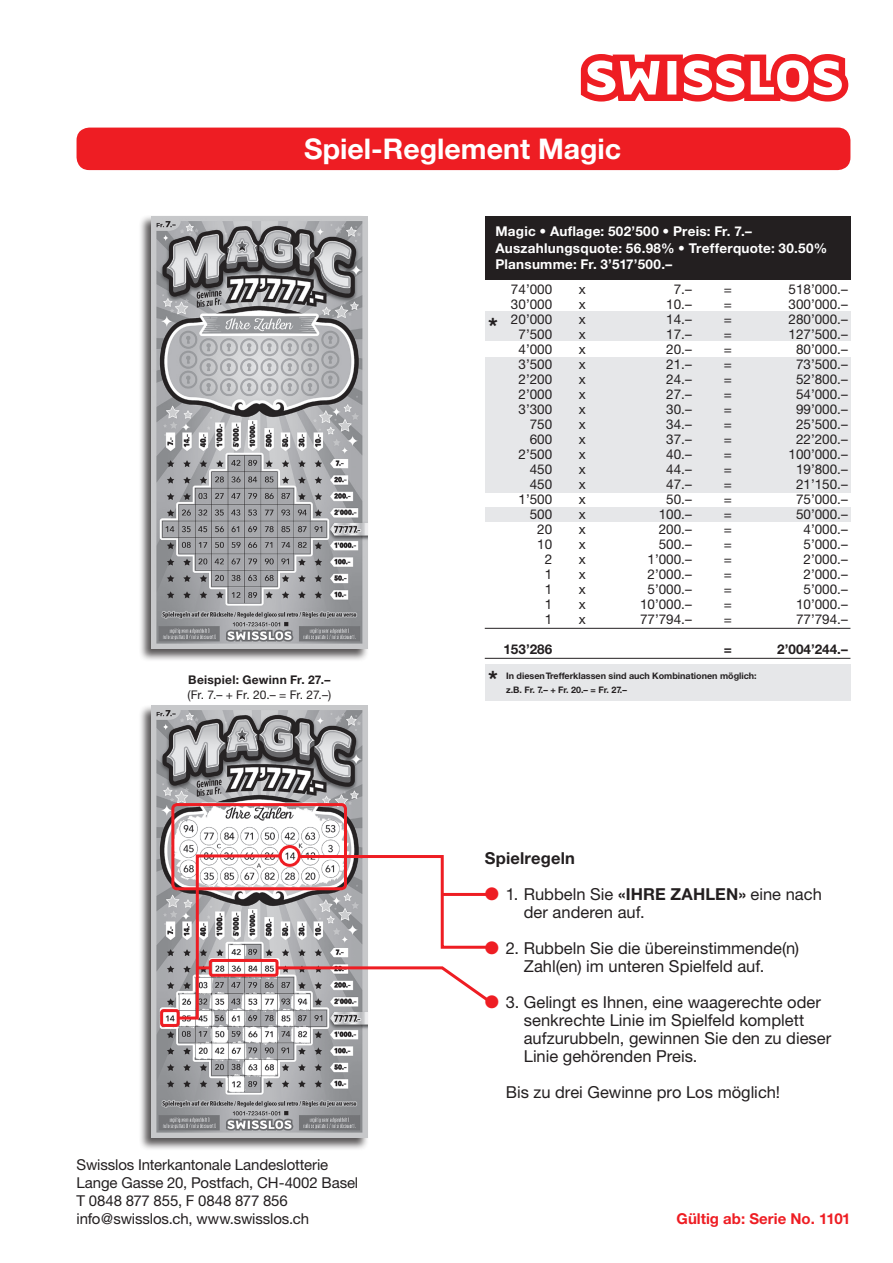
<style>
.page{position:relative;width:893px;height:1263px;background:#fff}
.page>*{position:absolute;margin:0;border:0;box-sizing:border-box;transform-origin:0 0}
.t1{font:700 28.5px "Helvetica Neue LT Std";color:#fff}
.t2{font:700 24px "Helvetica Neue CE";color:#231f20}
.t3{font:16.5px/18px "Helvetica Neue LT Std";color:#231f20}
.t4{font:700 16.5px "Helvetica Neue LT Std";letter-spacing:.01em;color:#231f20}
.t5{font:15px/18px "Helvetica Neue CE";letter-spacing:-.01em;color:#231f20}
.t6{font:700 15px "Helvetica Neue CE";color:#ee1d23}
.t7{font:13.5px "Helvetica Neue LT Std";color:#231f20}
.t8{font:700 13.5px/16.5px "Helvetica Neue LT Std";letter-spacing:.02em;color:#fff}
.t9{font:700 13.5px "Helvetica Neue LT Std";color:#231f20}
.t10{font:12px "Helvetica Neue LT";letter-spacing:-.01em;color:#231f20}
.t11{font:700 12px "Helvetica Neue LT";letter-spacing:.025em;color:#231f20}
.t12{font:700 9px "Helvetica Neue CE";color:#231f20}
.s1{color:#ee1d23}
.s2{font-weight:700}
</style>
<div class="page">
<div style="left:485px;top:508px;width:365px;height:14px;background:#e6e7e9"></div>
<div style="left:485px;top:357px;width:365px;height:135px;background:#e6e7e9"></div>
<div style="left:485px;top:311px;width:365px;height:30px;background:#e6e7e9"></div>
<div style="left:138px;top:215px;width:231px;height:447px;background:#231f20;opacity:.75"></div>
<img style="left:151px;top:216px;width:217px;height:432px">
<div style="left:77px;top:128px;width:773px;height:42px;background:#ee1d23;border-radius:13px"></div>
<hr style="left:485px;top:628px;width:365px;height:1px;background:#231f20">
<hr style="left:485px;top:658px;width:365px;height:1px;background:#231f20">
<div style="left:485px;top:216px;width:365px;height:63px;background:#231f20"></div>
<svg style="left:581px;top:54px;width:267px;height:48px"></svg>
<div style="left:485px;top:664px;width:365px;height:36px;background:#e6e7e9"></div>
<div style="left:138px;top:704px;width:231px;height:447px;background:#231f20;opacity:.75"></div>
<img style="left:151px;top:705px;width:217px;height:433px">
<div style="left:171px;top:803px;width:176px;height:87px;border:3px solid #ee1d23;border-radius:4px"></div>
<div style="left:160px;top:1009px;width:20px;height:18px;border:3px solid #ee1d23;border-radius:2px"></div>
<div style="left:279px;top:845px;width:22px;height:22px;border:3px solid #ee1d23;border-radius:50%"></div>
<svg style="left:175px;top:853px;width:318px;height:168px"></svg>
<h1 class="t1" style="left:304px;top:131px;width:319px">Spiel-Reglement Magic</h1>
<p class="t11" style="left:188px;top:672px;width:144px">Beispiel: Gewinn Fr. 27.–</p>
<p class="t10" style="left:187px;top:687px;width:145px">(Fr. 7.– + Fr. 20.– = Fr. 27.–)</p>
<p class="t5" style="left:77px;top:1156px;width:283px">Swisslos Interkantonale Landeslotterie Lange Gasse 20, Postfach, CH-4002 Basel T 0848 877 855, F 0848 877 856 info@swisslos.ch, www.swisslos.ch</p>
<p class="t8" style="left:495px;top:223px;width:333px">Magic • Auflage: 502’500 • Preis: Fr. 7.–<br>Auszahlungsquote: 56.98% • Trefferquote: 30.50%<br>Plansumme: Fr. 3’517’500.–</p>
<p class="t7" style="left:511px;top:281px;width:43px">74’000</p>
<p class="t7" style="left:579px;top:281px;width:8px">x</p>
<p class="t7" style="left:674px;top:281px;width:20px">7.–</p>
<p class="t7" style="left:724px;top:281px;width:10px">=</p>
<p class="t7" style="left:788px;top:281px;width:61px">518’000.–</p>
<p class="t7" style="left:511px;top:296px;width:43px">30’000</p>
<p class="t7" style="left:579px;top:296px;width:8px">x</p>
<p class="t7" style="left:666px;top:296px;width:27px">10.–</p>
<p class="t7" style="left:724px;top:296px;width:10px">=</p>
<p class="t7" style="left:788px;top:296px;width:61px">300’000.–</p>
<p class="t7" style="left:511px;top:311px;width:43px">20’000</p>
<p class="t7" style="left:579px;top:311px;width:8px">x</p>
<p class="t7" style="left:666px;top:311px;width:27px">14.–</p>
<p class="t7" style="left:724px;top:311px;width:10px">=</p>
<p class="t7" style="left:788px;top:311px;width:61px">280’000.–</p>
<p class="t7" style="left:518px;top:326px;width:35px">7’500</p>
<p class="t7" style="left:579px;top:326px;width:8px">x</p>
<p class="t7" style="left:666px;top:326px;width:27px">17.–</p>
<p class="t7" style="left:724px;top:326px;width:10px">=</p>
<p class="t7" style="left:788px;top:326px;width:61px">127’500.–</p>
<p class="t7" style="left:518px;top:341px;width:35px">4’000</p>
<p class="t7" style="left:579px;top:341px;width:8px">x</p>
<p class="t7" style="left:666px;top:341px;width:27px">20.–</p>
<p class="t7" style="left:724px;top:341px;width:10px">=</p>
<p class="t7" style="left:796px;top:341px;width:53px">80’000.–</p>
<p class="t7" style="left:518px;top:356px;width:35px">3’500</p>
<p class="t7" style="left:579px;top:356px;width:8px">x</p>
<p class="t7" style="left:666px;top:356px;width:27px">21.–</p>
<p class="t7" style="left:724px;top:356px;width:10px">=</p>
<p class="t7" style="left:796px;top:356px;width:53px">73’500.–</p>
<p class="t7" style="left:518px;top:371px;width:35px">2’200</p>
<p class="t7" style="left:579px;top:371px;width:8px">x</p>
<p class="t7" style="left:666px;top:371px;width:27px">24.–</p>
<p class="t7" style="left:724px;top:371px;width:10px">=</p>
<p class="t7" style="left:796px;top:371px;width:53px">52’800.–</p>
<p class="t7" style="left:518px;top:386px;width:35px">2’000</p>
<p class="t7" style="left:579px;top:386px;width:8px">x</p>
<p class="t7" style="left:666px;top:386px;width:27px">27.–</p>
<p class="t7" style="left:724px;top:386px;width:10px">=</p>
<p class="t7" style="left:796px;top:386px;width:53px">54’000.–</p>
<p class="t7" style="left:518px;top:401px;width:35px">3’300</p>
<p class="t7" style="left:579px;top:401px;width:8px">x</p>
<p class="t7" style="left:666px;top:401px;width:27px">30.–</p>
<p class="t7" style="left:724px;top:401px;width:10px">=</p>
<p class="t7" style="left:796px;top:401px;width:53px">99’000.–</p>
<p class="t7" style="left:530px;top:416px;width:24px">750</p>
<p class="t7" style="left:579px;top:416px;width:8px">x</p>
<p class="t7" style="left:666px;top:416px;width:27px">34.–</p>
<p class="t7" style="left:724px;top:416px;width:10px">=</p>
<p class="t7" style="left:796px;top:416px;width:53px">25’500.–</p>
<p class="t7" style="left:530px;top:431px;width:24px">600</p>
<p class="t7" style="left:579px;top:431px;width:8px">x</p>
<p class="t7" style="left:666px;top:431px;width:27px">37.–</p>
<p class="t7" style="left:724px;top:431px;width:10px">=</p>
<p class="t7" style="left:796px;top:431px;width:53px">22’200.–</p>
<p class="t7" style="left:518px;top:446px;width:35px">2’500</p>
<p class="t7" style="left:579px;top:446px;width:8px">x</p>
<p class="t7" style="left:666px;top:446px;width:27px">40.–</p>
<p class="t7" style="left:724px;top:446px;width:10px">=</p>
<p class="t7" style="left:788px;top:446px;width:61px">100’000.–</p>
<p class="t7" style="left:530px;top:461px;width:24px">450</p>
<p class="t7" style="left:579px;top:461px;width:8px">x</p>
<p class="t7" style="left:666px;top:461px;width:27px">44.–</p>
<p class="t7" style="left:724px;top:461px;width:10px">=</p>
<p class="t7" style="left:796px;top:461px;width:53px">19’800.–</p>
<p class="t7" style="left:530px;top:476px;width:24px">450</p>
<p class="t7" style="left:579px;top:476px;width:8px">x</p>
<p class="t7" style="left:666px;top:476px;width:27px">47.–</p>
<p class="t7" style="left:724px;top:476px;width:10px">=</p>
<p class="t7" style="left:796px;top:476px;width:53px">21’150.–</p>
<p class="t7" style="left:518px;top:491px;width:35px">1’500</p>
<p class="t7" style="left:579px;top:491px;width:8px">x</p>
<p class="t7" style="left:666px;top:491px;width:27px">50.–</p>
<p class="t7" style="left:724px;top:491px;width:10px">=</p>
<p class="t7" style="left:796px;top:491px;width:53px">75’000.–</p>
<p class="t7" style="left:530px;top:506px;width:24px">500</p>
<p class="t7" style="left:579px;top:506px;width:8px">x</p>
<p class="t7" style="left:659px;top:506px;width:35px">100.–</p>
<p class="t7" style="left:724px;top:506px;width:10px">=</p>
<p class="t7" style="left:796px;top:506px;width:53px">50’000.–</p>
<p class="t7" style="left:537px;top:521px;width:17px">20</p>
<p class="t7" style="left:579px;top:521px;width:8px">x</p>
<p class="t7" style="left:659px;top:521px;width:35px">200.–</p>
<p class="t7" style="left:724px;top:521px;width:10px">=</p>
<p class="t7" style="left:803px;top:521px;width:46px">4’000.–</p>
<p class="t7" style="left:537px;top:536px;width:17px">10</p>
<p class="t7" style="left:579px;top:536px;width:8px">x</p>
<p class="t7" style="left:659px;top:536px;width:35px">500.–</p>
<p class="t7" style="left:724px;top:536px;width:10px">=</p>
<p class="t7" style="left:803px;top:536px;width:46px">5’000.–</p>
<p class="t7" style="left:545px;top:551px;width:9px">2</p>
<p class="t7" style="left:579px;top:551px;width:8px">x</p>
<p class="t7" style="left:647px;top:551px;width:46px">1’000.–</p>
<p class="t7" style="left:724px;top:551px;width:10px">=</p>
<p class="t7" style="left:803px;top:551px;width:46px">2’000.–</p>
<p class="t7" style="left:545px;top:566px;width:9px">1</p>
<p class="t7" style="left:579px;top:566px;width:8px">x</p>
<p class="t7" style="left:647px;top:566px;width:46px">2’000.–</p>
<p class="t7" style="left:724px;top:566px;width:10px">=</p>
<p class="t7" style="left:803px;top:566px;width:46px">2’000.–</p>
<p class="t7" style="left:545px;top:581px;width:9px">1</p>
<p class="t7" style="left:579px;top:581px;width:8px">x</p>
<p class="t7" style="left:647px;top:581px;width:46px">5’000.–</p>
<p class="t7" style="left:724px;top:581px;width:10px">=</p>
<p class="t7" style="left:803px;top:581px;width:46px">5’000.–</p>
<p class="t7" style="left:545px;top:596px;width:9px">1</p>
<p class="t7" style="left:579px;top:596px;width:8px">x</p>
<p class="t7" style="left:640px;top:596px;width:53px">10’000.–</p>
<p class="t7" style="left:724px;top:596px;width:10px">=</p>
<p class="t7" style="left:796px;top:596px;width:53px">10’000.–</p>
<p class="t7" style="left:545px;top:611px;width:9px">1</p>
<p class="t7" style="left:579px;top:611px;width:8px">x</p>
<p class="t7" style="left:640px;top:611px;width:53px">77’794.–</p>
<p class="t7" style="left:724px;top:611px;width:10px">=</p>
<p class="t7" style="left:796px;top:611px;width:53px">77’794.–</p>
<p class="t9" style="left:503px;top:641px;width:50px">153’286</p>
<p class="t9" style="left:724px;top:641px;width:10px">=</p>
<p class="t9" style="left:777px;top:641px;width:72px">2’004’244.–</p>
<h2 class="t2" style="left:488px;top:311px;width:11px">*</h2>
<h2 class="t2" style="left:488px;top:665px;width:11px">*</h2>
<p class="t12" style="left:506px;top:670px;width:252px">In diesen Trefferklassen sind auch Kombinationen möglich:</p>
<p class="t12" style="left:506px;top:684px;width:122px">z.B. Fr. 7.– + Fr. 20.– = Fr. 27.–</p>
<p class="t4" style="left:485px;top:848px;width:92px">Spielregeln</p>
<p class="t3" style="left:524px;top:885px;width:300px;text-indent:-39px"><span class="s1">●</span> 1. Rubbeln Sie <span class="s2">«IHRE ZAHLEN»</span> eine nach der anderen auf.</p>
<p class="t3" style="left:485px;top:939px;width:316px;text-align:center"><span class="s1">●</span> 2. Rubbeln Sie die übereinstimmende(n)<br>Zahl(en) im unteren Spielfeld auf.</p>
<p class="t3" style="left:524px;top:993px;width:309px;text-indent:-39px"><span class="s1">●</span> 3. Gelingt es Ihnen, eine waagerechte oder senkrechte Linie im Spielfeld komplett aufzurubbeln, gewinnen Sie den zu dieser Linie gehörenden Preis.</p>
<p class="t3" style="left:506px;top:1083px;width:276px">Bis zu drei Gewinne pro Los möglich!</p>
<p class="t6" style="left:677px;top:1209px;width:175px">Gültig ab: Serie No. 1101</p>
</div>
